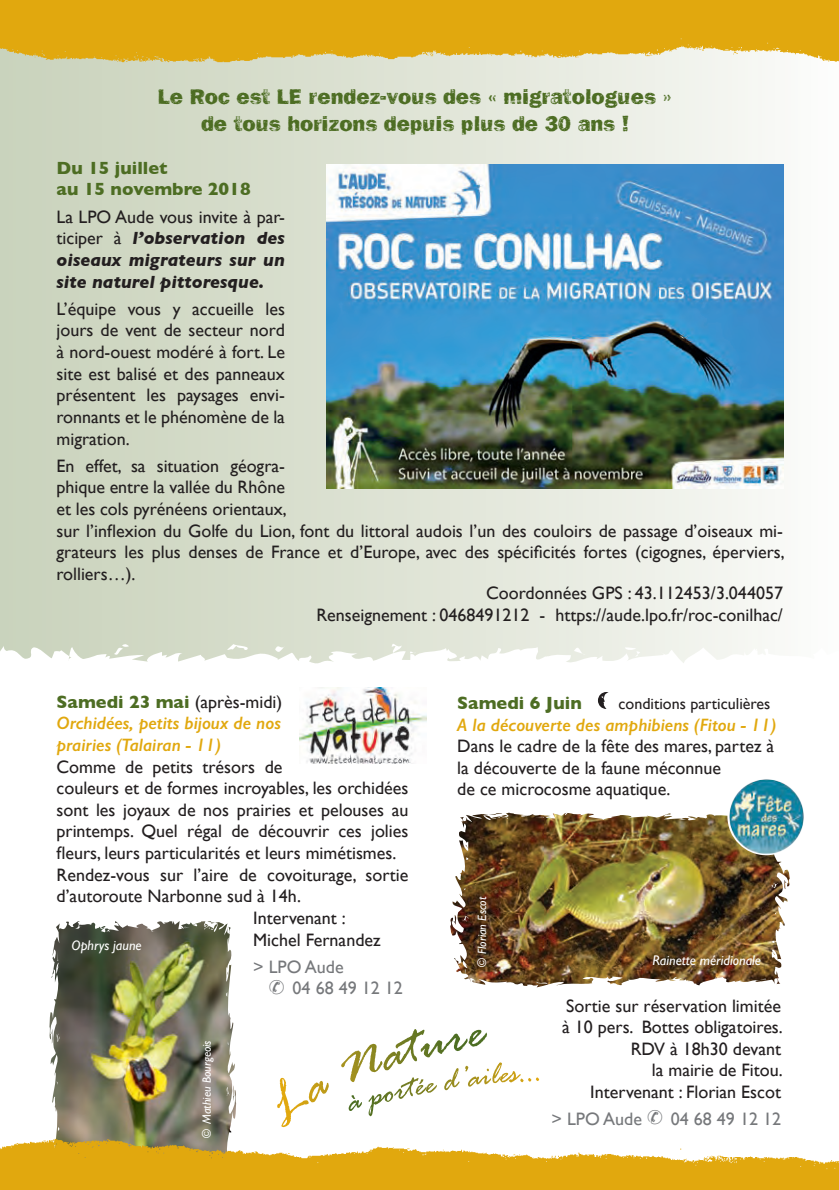
<style>
.page{position:relative;width:839px;height:1190px;background:#fff}
.page>*{position:absolute;margin:0;border:0;box-sizing:border-box;transform-origin:0 0}
.t1{font:22px/26.4px "Frankie";color:#4d6d23;text-align:center}
.t2{font:18px/21.6px "Gill Sans";color:#231f20}
.t3{font:italic 700 18px/21.6px "Gill Sans";color:#231f20;text-align:justify}
.t4{font:italic 600 18px/21.6px "Gill Sans";color:#e1a80e}
.t5{font:700 18px/21.6px "Gill Sans";color:#4d6d23}
.t6{font:18px/21.6px "Gill Sans";color:#76787b}
.t7{font:16px "Gill Sans";color:#231f20}
.t8{font:italic 14px "Gill Sans";color:#fff}
.t9{font:italic 12px "Gill Sans";color:#fff}
.s1{font-weight:400;font-style:normal}
.s2{font-weight:700;color:#4d6d23}
</style>
<div class="page">
<img style="left:508px;top:812px;width:282px;height:174px">
<img style="left:450px;top:813px;width:142px;height:174px">
<img style="left:52px;top:921px;width:185px;height:210px">
<img style="left:49px;top:921px;width:162px;height:154px">
<svg style="left:0;top:67px;width:784px;height:597px;background:#dae0d0"></svg>
<img style="left:326px;top:164px;width:456px;height:324px">
<img style="left:0;top:0;width:838px;height:67px">
<img style="left:0;top:1131px;width:838px;height:59px">
<svg style="left:598px;top:692px;width:10px;height:17px"></svg>
<img style="left:299px;top:687px;width:127px;height:76px">
<img style="left:727px;top:779px;width:77px;height:77px">
<p class="t1" style="left:158px;top:83px;width:515px">Le Roc est LE rendez-vous des « migratologues » de tous horizons depuis plus de 30 ans !</p>
<p class="t5" style="left:56px;top:157px;width:195px">Du 15 juillet<br>au 15 novembre 2018</p>
<p class="t3" style="left:56px;top:206px;width:230px"><span class="s1">La LPO Aude vous invite à par&shy;ticiper à</span> l’observation des oiseaux migrateurs sur un site naturel pittoresque.</p>
<p class="t2" style="left:56px;top:298px;width:230px;text-align:justify">L’équipe vous y accueille les jours de vent de secteur nord à nord-ouest modéré à fort. Le site est balisé et des panneaux présentent les paysages envi&shy;ronnants et le phénomène de la migration.</p>
<p class="t2" style="left:56px;top:455px;width:729px">En effet, sa situation géogra-<br>phique entre la vallée du Rhône<br>et les cols pyrénéens orientaux,<br>sur l’inflexion du Golfe du Lion, font du littoral audois l’un des couloirs de passage d’oiseaux mi&shy;grateurs les plus denses de France et d’Europe, avec des spécificités fortes (cigognes, éperviers, rolliers…).</p>
<p class="t2" style="left:486px;top:582px;width:298px">Coordonnées GPS : 43.112453/3.044057</p>
<p class="t2" style="left:316px;top:604px;width:468px">Renseignement : 0468491212 - https://aude.lpo.fr/roc-conilhac/</p>
<p class="t2" style="left:56px;top:690px;width:227px"><span class="s2">Samedi 23 mai</span> (après-midi)</p>
<p class="t4" style="left:56px;top:712px;width:226px">Orchidées, petits bijoux de nos prairies (Talairan - 11)</p>
<p class="t2" style="left:56px;top:755px;width:353px">Comme de petits trésors de<br>couleurs et de formes incroyables, les orchidées sont les joyaux de nos prairies et pelouses au printemps. Quel régal de découvrir ces jolies fleurs, leurs particularités et leurs mimétismes.</p>
<p class="t2" style="left:56px;top:863px;width:353px">Rendez-vous sur l’aire de covoiturage, sortie d’autoroute Narbonne sud à 14h.</p>
<p class="t2" style="left:253px;top:906px;width:94px">Intervenant :</p>
<p class="t2" style="left:253px;top:928px;width:129px">Michel Fernandez</p>
<p class="t6" style="left:292px;top:955px;width:112px;text-indent:-39px">&gt; LPO Aude<br>04 68 49 12 12</p>
<p class="t8" style="left:71px;top:937px;width:72px">Ophrys jaune</p>
<p class="t9" style="left:200px;top:1137px;width:99px;rotate:-90deg">© Mathieu Bourgeois</p>
<p class="t5" style="left:457px;top:691px;width:126px">Samedi 6 Juin</p>
<p class="t7" style="left:618px;top:694px;width:153px">conditions particulières</p>
<p class="t4" style="left:457px;top:713px;width:320px">A la découverte des amphibiens (Fitou - 11)</p>
<p class="t2" style="left:457px;top:735px;width:318px">Dans le cadre de la fête des mares, partez à la découverte de la faune méconnue</p>
<p class="t2" style="left:457px;top:778px;width:215px">de ce microcosme aquatique.</p>
<p class="t9" style="left:475px;top:967px;width:72px;rotate:-90deg">© Florian Escot</p>
<p class="t8" style="left:652px;top:952px;width:110px">Rainette méridionale</p>
<p class="t2" style="left:562px;top:994px;width:222px">Sortie sur réservation limitée à 10 pers. Bottes obligatoires.</p>
<p class="t2" style="left:630px;top:1037px;width:152px">RDV à 18h30 devant</p>
<p class="t2" style="left:651px;top:1059px;width:132px">la mairie de Fitou.</p>
<p class="t2" style="left:590px;top:1080px;width:192px">Intervenant : Florian Escot</p>
<p class="t6" style="left:551px;top:1108px;width:92px">&gt; LPO Aude</p>
<p class="t6" style="left:670px;top:1108px;width:112px">04 68 49 12 12</p>
</div>
